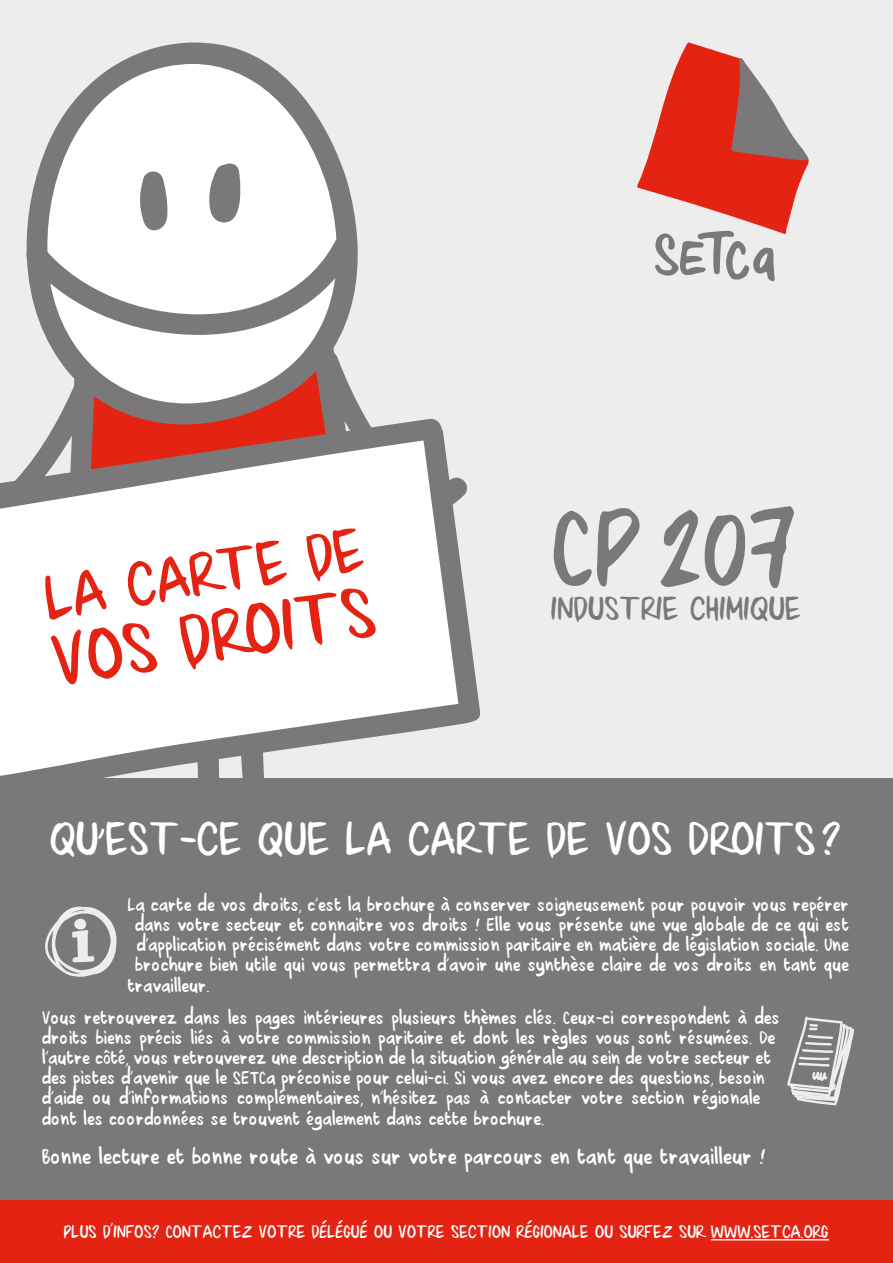
<style>
.page{position:relative;width:893px;height:1263px;background:#ededed}
.page>*{position:absolute;margin:0;border:0;box-sizing:border-box;transform-origin:0 0}
.t1{font:108px "C2015 Text";color:#7b7879}
.t2{font:72.3px "C2015 Text";color:#e42313}
.t3{font:61.5px "C2015 Text";color:#e42313}
.t4{font:46.5px "C2015 Text";color:#fff}
.t5{font:33px "C2015 Text";color:#7b7879}
.t6{font:21px "ESSV2016 Text";color:#fff}
.t7{font:18px/32.1px "ESSV2016 Text";color:#fff}
.t8{font:18px "C2015 Text";color:#fff}
</style>
<div class="page">
<svg style="left:26px;top:43px;width:454px;height:682px"></svg>
<svg style="left:46px;top:64px;width:290px;height:250px;background:#ebebeb"></svg>
<svg style="left:139px;top:171px;width:28px;height:59px;background:#969495"></svg>
<svg style="left:209px;top:163px;width:35px;height:59px;background:#9f9c9d"></svg>
<svg style="left:50px;top:278px;width:285px;height:162px;background:#cbaeac"></svg>
<svg style="left:0;top:440px;width:458px;height:338px;background:#e9e5e5"></svg>
<svg style="left:637px;top:42px;width:172px;height:240px"></svg>
<div style="left:0;top:778px;width:893px;height:422px;background:#7b7879"></div>
<svg style="left:787px;top:1016px;width:67px;height:89px"></svg>
<svg style="left:45px;top:906px;width:72px;height:71px"></svg>
<div style="left:0;top:1200px;width:893px;height:63px;background:#e42313"></div>
<hr style="left:711px;top:1239px;width:118px;height:1px;background:#fff">
<h3 class="t3" style="left:39px;top:550px;width:324px;rotate:-9deg">LA CARTE DE</h3>
<h2 class="t2" style="left:46px;top:605px;width:327px;rotate:-9deg">VOS DROITS</h2>
<h1 class="t1" style="left:554px;top:462px;width:247px">CP 207</h1>
<h3 class="t5" style="left:551px;top:583px;width:252px">INDUSTRIE CHIMIQUE</h3>
<h3 class="t4" style="left:51px;top:802px;width:793px">QUEST-CE QUE LA CARTE DE VOS DROITS ?</h3>
<h3 class="t4" style="left:100px;top:779px;width:8px">,</h3>
<p class="t7" style="left:128px;top:889px;width:723px">La carte de vos droits, cest la brochure à conserver soigneusement pour pouvoir vous repérer</p>
<p class="t7" style="left:136px;top:877px;width:715px;text-indent:181px">,<br>dans votre secteur et connaiître vos droits ! Elle vous présente une vue globale de ce qui est</p>
<p class="t7" style="left:137px;top:929px;width:714px">dapplication précisément dans votre commission paritaire en matière de législation sociale. Une</p>
<p class="t7" style="left:135px;top:917px;width:715px;text-indent:11px">,<br>brochure bien utile qui vous permettra davoir une synthèse claire de vos droits en tant que</p>
<p class="t7" style="left:447px;top:937px;width:4px">,</p>
<p class="t7" style="left:42px;top:969px;width:739px;line-height:32.8px;text-indent:86px">travailleur.<br>Vous retrouverez dans les pages intérieures plusieurs thèmes clés. Ceux-ci correspondent à des</p>
<p class="t7" style="left:42px;top:1028px;width:735px;line-height:20.1px">droits biens précis liés à votre commission paritaire et dont les règles vous sont résumées. De lautre côté, vous retrouverez une description de la situation générale au sein de votre secteur et</p>
<p class="t7" style="left:42px;top:1030px;width:724px">,<br>des pistes davenir que le SETCa préconise pour celui-ci. Si vous avez encore des questions, besoin</p>
<p class="t7" style="left:42px;top:1050px;width:720px;text-indent:89px">,<br>daide ou dinformations complémentaires, nhésitez pas à contacter votre section régionale</p>
<p class="t7" style="left:42px;top:1070px;width:504px;text-indent:339px">,<br>dont les coordonnées se trouvent également dans cette brochure.</p>
<p class="t6" style="left:43px;top:1140px;width:725px">Bonne lecture et bonne route à vous sur votre parcours en tant que travailleur !</p>
<p class="t7" style="left:52px;top:1070px;width:4px">,</p>
<p class="t7" style="left:129px;top:1070px;width:4px">,</p>
<p class="t8" style="left:64px;top:1217px;width:766px">PLUS DINFOS? CONTACTEZ VOTRE DÉLÉGUÉ OU VOTRE SECTION RÉGIONALE OU SURFEZ SUR WWW.SETCA.ORG</p>
<p class="t8" style="left:111px;top:1204px;width:4px">,</p>
</div>
